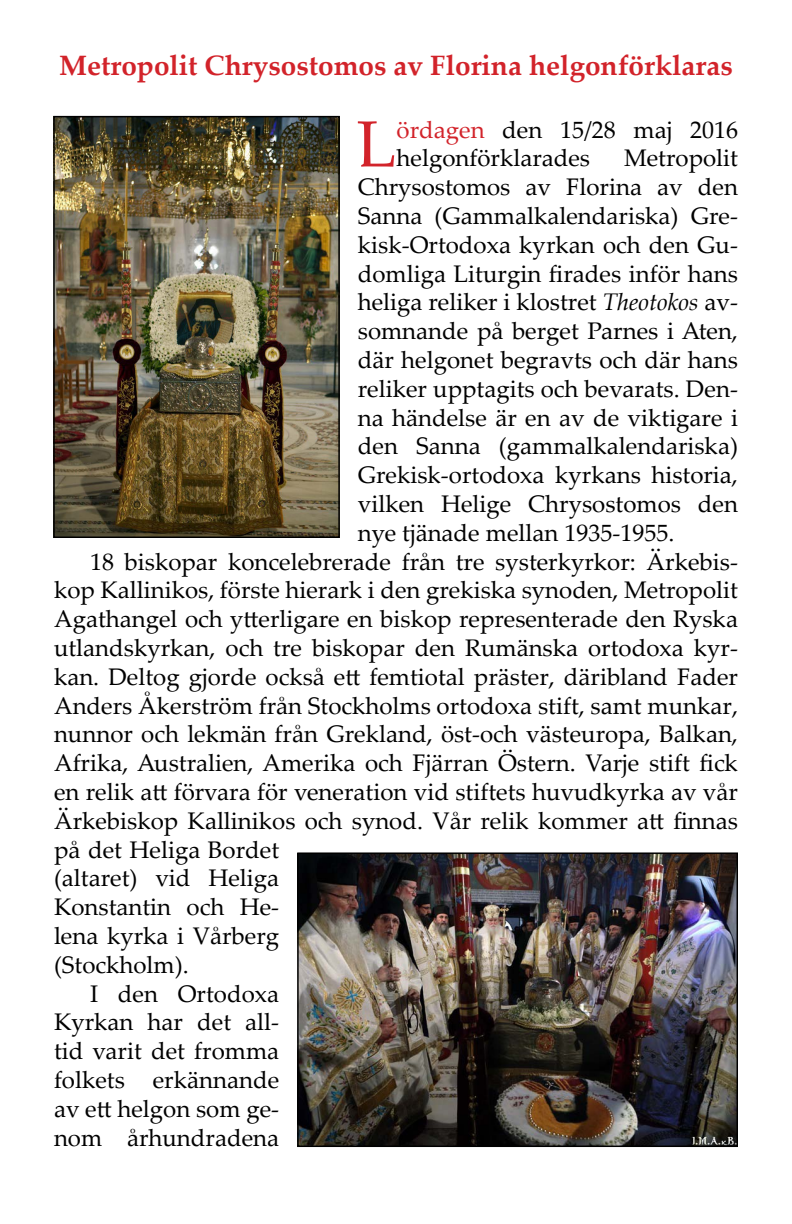
<style>
.page{position:relative;width:792px;height:1224px;background:#fff}
.page>*{position:absolute;margin:0;border:0;box-sizing:border-box;transform-origin:0 0}
.Brödtext1{font:65.4px "Palatino Linotype";color:#d2232a}
.Brödtext1-2{font:700 28px "Palatino Linotype";color:#d2232a}
.Brödtext1-3{font:24px/28.8px "Palatino Linotype";color:#000}
.s1{color:#d2232a}
.s2{font-style:italic}
</style>
<div class="page">
<img style="left:55px;top:118px;width:283px;height:418px">
<div style="left:53px;top:116px;width:287px;height:422px;border:1px solid #000"></div>
<img style="left:299px;top:854px;width:437px;height:291px">
<div style="left:297px;top:852px;width:441px;height:295px;border:1px solid #000"></div>
<p class="Brödtext1-2" style="left:59px;top:46px;width:675px">Metropolit Chrysostomos av Florina helgonförklaras</p>
<p class="Brödtext1" style="left:357px;top:98px;width:41px">L</p>
<p class="Brödtext1-3" style="left:397px;top:114px;width:343px"><span class="s1">ördagen</span> den 15/28 maj 2016 helgonförklarades</p>
<p class="Brödtext1-3" style="left:358px;top:143px;width:382px;text-align:justify;text-indent:266px">Metropolit Chrysostomos av Florina av den Sanna (Gammalkalendariska) Gre&shy;kisk-Ortodoxa kyrkan och den Gu&shy;domliga Liturgin firades inför hans heliga reliker i klostret <span class="s2">Theotokos</span> av&shy;somnande på berget Parnes i Aten, där helgonet begravts och där hans reliker upptagits och bevarats. Den&shy;na händelse är en av de viktigare i den Sanna (gammalkalendariska)<br>Grekisk-ortodoxa kyrkans historia, vilken Helige Chrysostomos den nye tjänade mellan 1935-1955.</p>
<p class="Brödtext1-3" style="left:54px;top:546px;width:686px;text-indent:36px">18 biskopar koncelebrerade från tre systerkyrkor: Ärkebis&shy;kop Kallinikos, förste hierark i den grekiska synoden, Metropolit Agathangel och ytterligare en biskop representerade den Ryska utlandskyrkan, och tre biskopar den Rumänska ortodoxa kyr&shy;kan. Deltog gjorde också ett femtiotal präster, däribland Fader Anders Åkerström från Stockholms ortodoxa stift, samt munkar, nunnor och lekmän från Grekland, öst-och västeuropa, Balkan, Afrika, Australien, Amerika och Fjärran Östern. Varje stift fick en relik att förvara för veneration vid stiftets huvudkyrka av vår Ärkebiskop Kallinikos och synod. Vår relik kommer att finnas på det Heliga Bordet<br>(altaret) vid Heliga<br>Konstantin och He-<br>lena kyrka i Vårberg<br>(Stockholm).</p>
<p class="Brödtext1-3" style="left:54px;top:978px;width:227px;text-align:justify;text-indent:36px">I den Ortodoxa Kyrkan har det all&shy;tid varit det fromma folkets erkännande av ett helgon som ge&shy;nom århundradena</p>
</div>
